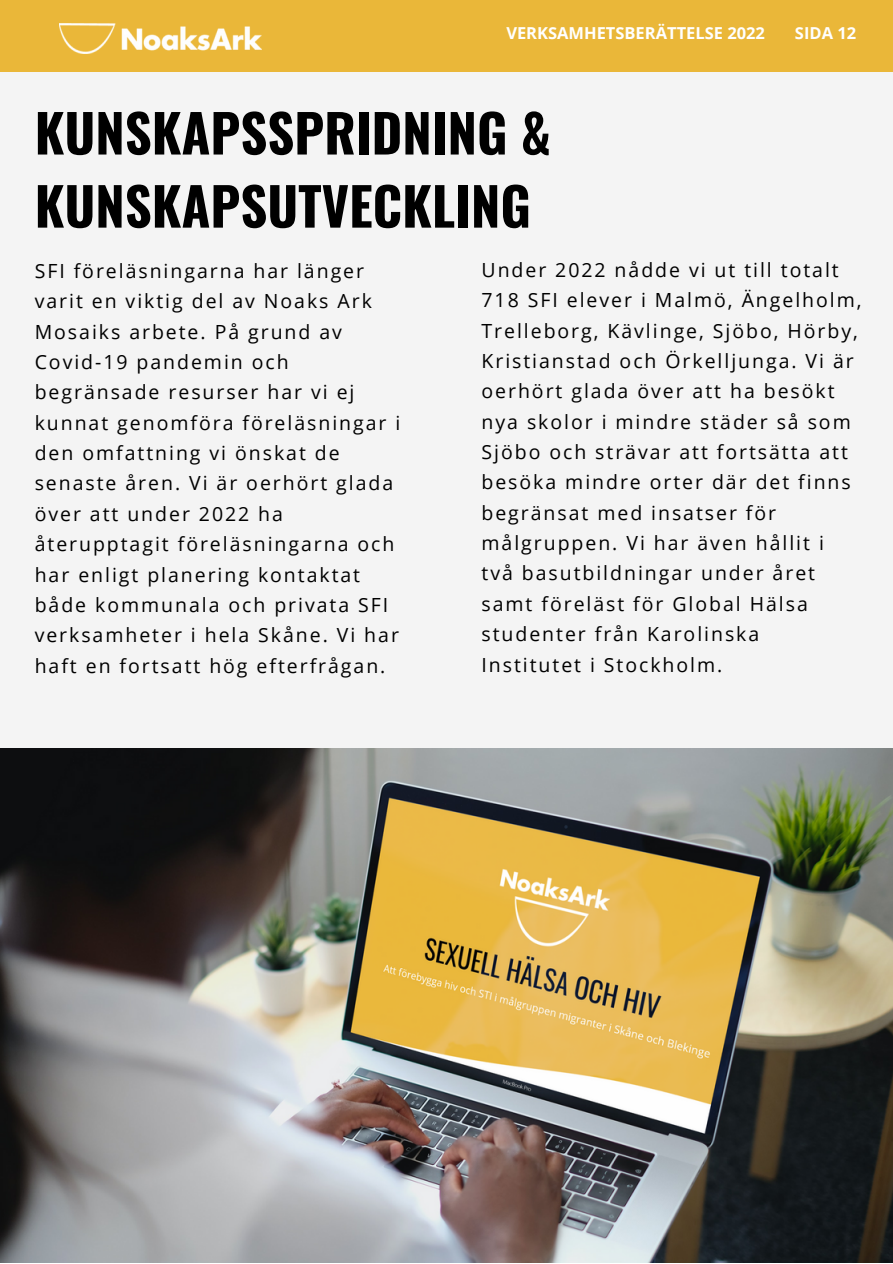
<style>
.page{position:relative;width:893px;height:1264px;background:#fff}
.page>*{position:absolute;margin:0;border:0;box-sizing:border-box;transform-origin:0 0}
.t1{font:700 52.5px/73.1px "Oswald";color:#000}
.t2{font:19.5px/30.3px "Open Sans";letter-spacing:.1em;color:#000}
.t3{font:700 16.5px "Open Sans";color:#fff}
</style>
<div class="page">
<div style="left:0;top:0;width:892px;height:1262px;background:#f4f4f4"></div>
<img style="left:0;top:748px;width:892px;height:514px">
<div style="left:0;top:0;width:892px;height:72px;background:#eab739"></div>
<img style="left:60px;top:24px;width:201px;height:29px">
<p class="t3" style="left:506px;top:22px;width:260px">VERKSAMHETSBERÄTTELSE 2022</p>
<p class="t3" style="left:794px;top:22px;width:63px">SIDA 12</p>
<h1 class="t1" style="left:35px;top:94px;width:517px">KUNSKAPSSPRIDNING &amp;<br>KUNSKAPSUTVECKLING</h1>
<p class="t2" style="left:35px;top:255px;width:367px">SFI föreläsningarna har länger varit en viktig del av Noaks Ark<br>Mosaiks arbete. På grund av<br>Covid-19 pandemin och begränsade resurser har vi ej kunnat genomföra föreläsningar i den omfattning vi önskat de senaste åren. Vi är oerhört glada över att under 2022 ha återupptagit föreläsningarna och har enligt planering kontaktat både kommunala och privata SFI verksamheter i hela Skåne. Vi har haft en fortsatt hög efterfrågan.</p>
<p class="t2" style="left:481px;top:254px;width:381px">Under 2022 nådde vi ut till totalt<br>718 SFI elever i Malmö, Ängelholm,<br>Trelleborg, Kävlinge, Sjöbo, Hörby,<br>Kristianstad och Örkelljunga. Vi är oerhört glada över att ha besökt nya skolor i mindre städer så som<br>Sjöbo och strävar att fortsätta att besöka mindre orter där det finns begränsat med insatser för målgruppen. Vi har även hållit i<br>två basutbildningar under året samt föreläst för Global Hälsa studenter från Karolinska<br>Institutet i Stockholm.</p>
</div>
